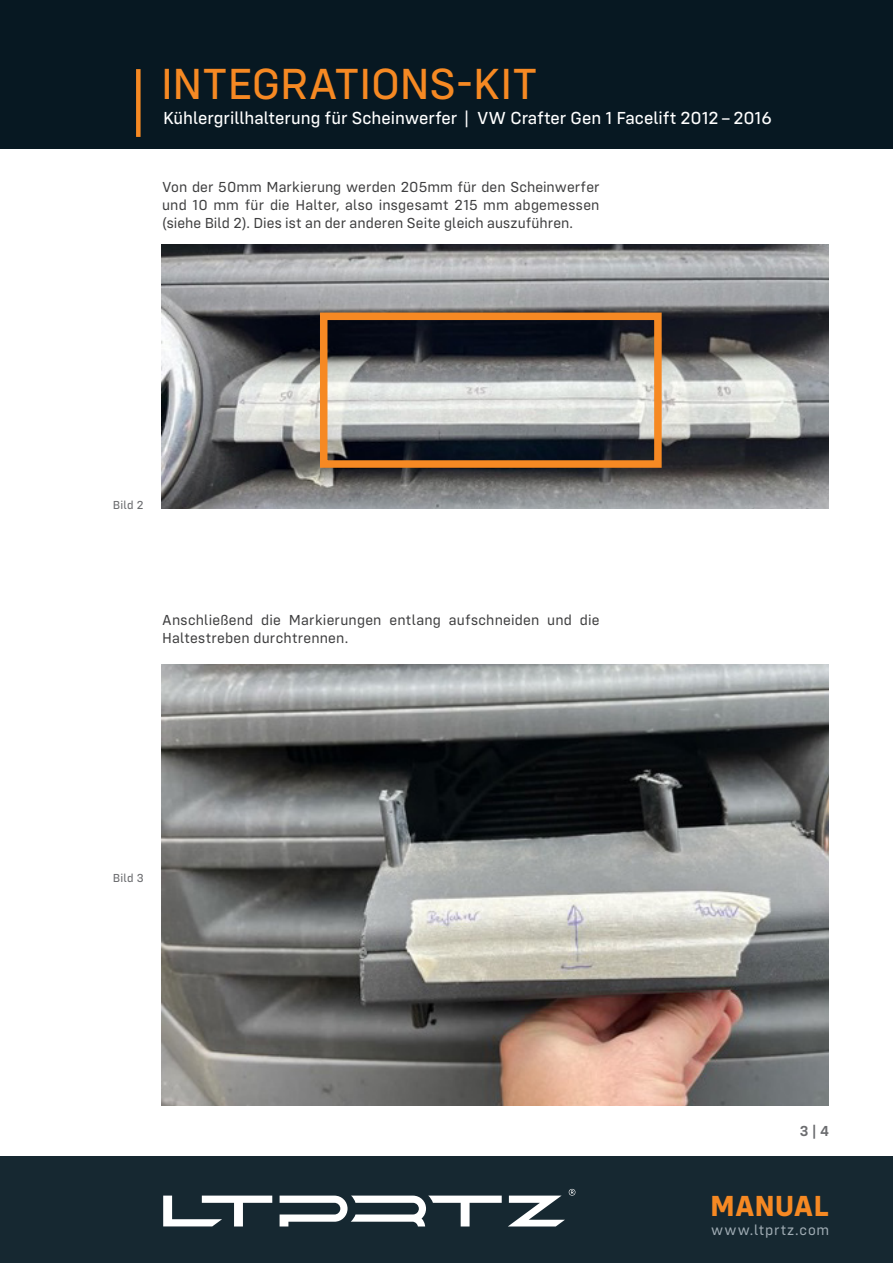
<style>
.page{position:relative;width:893px;height:1263px;background:#fff}
.page>*{position:absolute;margin:0;border:0;box-sizing:border-box;transform-origin:0 0}
.t1{font:45px "Config Text";letter-spacing:-.01em;color:#f68923}
.t2{font:700 30px "Config";color:#f68923}
.t3{font:18px "Config Text";color:#fff}
.t4{font:15px/18px "Config";letter-spacing:.01em;color:#3e3e3f;text-align:justify}
.t5{font:15px "Config";letter-spacing:.055em;color:#a0acb4}
.t6{font:600 15px "Config";color:#6c6d70}
.t7{font:12px "Config Text";letter-spacing:.03em;color:#6c6d70}
</style>
<div class="page">
<div style="left:0;top:1157px;width:893px;height:106px;background:#162831"></div>
<div style="left:0;top:0;width:893px;height:149px;background:#071822"></div>
<div style="left:136px;top:69px;width:5px;height:68px;background:#f68923"></div>
<svg style="left:163px;top:1189px;width:412px;height:37px"></svg>
<img style="left:162px;top:244px;width:667px;height:265px">
<img style="left:162px;top:664px;width:667px;height:442px">
<div style="left:320px;top:313px;width:342px;height:155px;border:8px solid #f68923"></div>
<h1 class="t1" style="left:161px;top:58px;width:378px">INTEGRATIONS-KIT</h1>
<p class="t3" style="left:163px;top:107px;width:610px">Kühlergrillhalterung für Scheinwerfer | VW Crafter Gen 1 Facelift 2012–2016</p>
<p class="t4" style="left:162px;top:177px;width:439px">Von der 50mm Markierung werden 205mm für den Scheinwerfer und 10 mm für die Halter, also insgesamt 215 mm abgemessen (siehe Bild 2). Dies ist an der anderen Seite gleich auszuführen.</p>
<p class="t7" style="left:113px;top:498px;width:32px">Bild 2</p>
<p class="t4" style="left:162px;top:611px;width:439px">Anschließend die Markierungen entlang aufschneiden und die<br>Haltestreben durchtrennen.</p>
<p class="t7" style="left:113px;top:871px;width:33px">Bild 3</p>
<p class="t6" style="left:800px;top:1122px;width:31px">3 | 4</p>
<h2 class="t2" style="left:710px;top:1188px;width:121px">MANUAL</h2>
<p class="t5" style="left:711px;top:1221px;width:119px">www.ltprtz.com</p>
</div>
